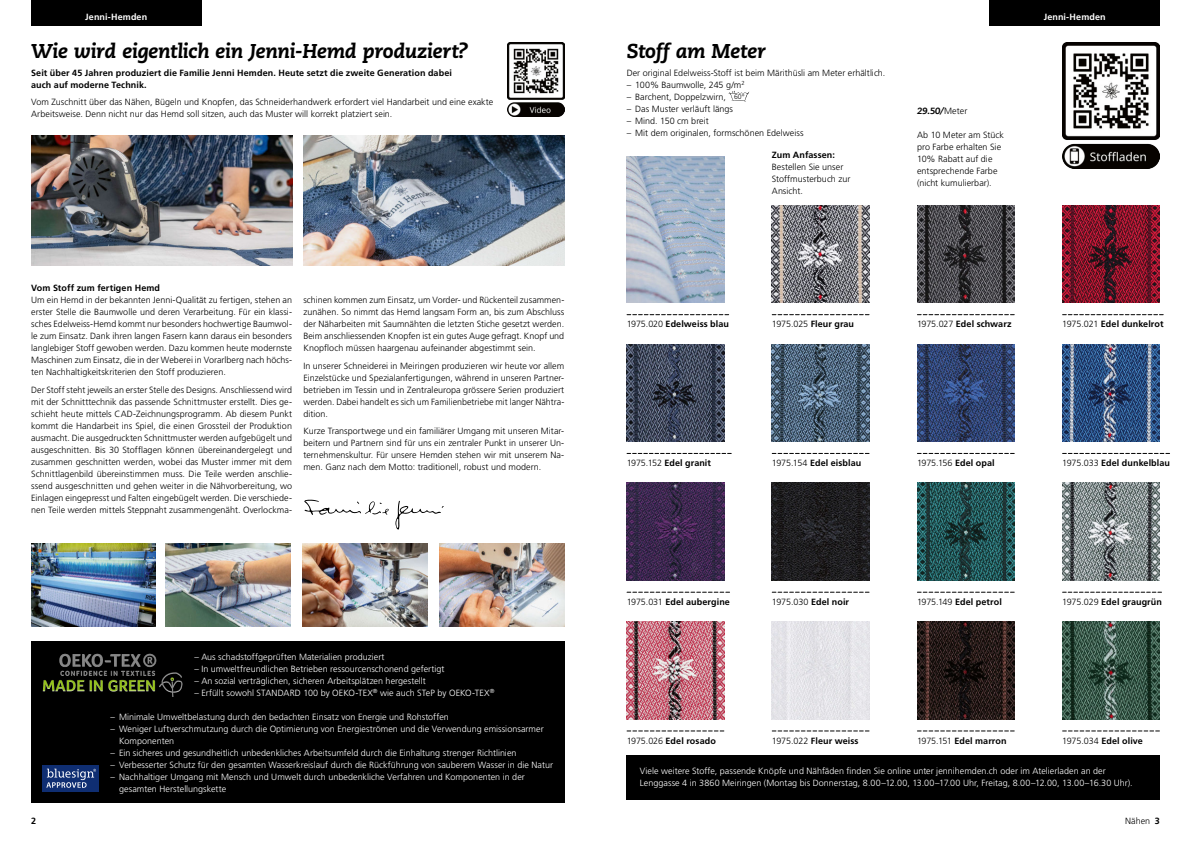
<style>
.page{position:relative;width:1191px;height:842px;background:#fff}
.page>*{position:absolute;margin:0;border:0;box-sizing:border-box;transform-origin:0 0}
.t1{font:italic 800 20px "Caecilia LT Std";letter-spacing:-.015em;color:#000}
.t2{font:300 9px/12px "Frutiger LT Pro";color:#000;text-align:justify}
.t3{font:300 9px/12px "Frutiger LT Pro";letter-spacing:.005em;color:#fff}
.t4{font:700 9px/12px "Frutiger LT Pro";letter-spacing:.01em;color:#000}
.t5{font:700 9px "Frutiger LT Pro";letter-spacing:.015em;color:#fff}
.t6{font:italic 800 9px "Caecilia LT Std";color:#000}
.s1{font-size:6.8px}
.s2{font-family:"Frutiger LT Pro";font-weight:300;font-style:normal}
.s3{font-weight:300}
.s4{font-weight:700}
</style>
<div class="page">
<img style="left:31px;top:136px;width:261px;height:130px">
<img style="left:303px;top:136px;width:261px;height:130px">
<img style="left:507px;top:43px;width:57px;height:73px">
<img style="left:165px;top:543px;width:125px;height:83px">
<img style="left:302px;top:543px;width:125px;height:83px">
<img style="left:439px;top:543px;width:125px;height:83px">
<img style="left:31px;top:543px;width:125px;height:83px">
<img style="left:626px;top:157px;width:98px;height:146px">
<img style="left:772px;top:205px;width:97px;height:98px">
<img style="left:626px;top:344px;width:98px;height:98px">
<img style="left:917px;top:205px;width:97px;height:98px">
<img style="left:772px;top:344px;width:97px;height:98px">
<img style="left:772px;top:483px;width:97px;height:97px">
<img style="left:626px;top:483px;width:98px;height:97px">
<img style="left:772px;top:622px;width:97px;height:97px">
<img style="left:1062px;top:205px;width:97px;height:98px">
<img style="left:626px;top:622px;width:98px;height:97px">
<img style="left:917px;top:344px;width:97px;height:98px">
<img style="left:917px;top:483px;width:97px;height:97px">
<img style="left:1062px;top:344px;width:97px;height:98px">
<img style="left:1062px;top:483px;width:97px;height:97px">
<img style="left:1062px;top:622px;width:97px;height:97px">
<img style="left:917px;top:622px;width:97px;height:97px">
<img style="left:1062px;top:43px;width:97px;height:126px">
<div style="left:989px;top:0;width:170px;height:26px;background:#000"></div>
<div style="left:31px;top:0;width:170px;height:26px;background:#000"></div>
<svg style="left:304px;top:499px;width:140px;height:31px"></svg>
<div style="left:31px;top:641px;width:533px;height:162px;background:#000"></div>
<div style="left:43px;top:765px;width:56px;height:26px;background:#0f2e72"></div>
<svg style="left:46px;top:769px;width:50px;height:19px"></svg>
<img style="left:43px;top:653px;width:140px;height:44px">
<svg style="left:728px;top:91px;width:21px;height:10px"></svg>
<div style="left:626px;top:755px;width:533px;height:44px;background:#000"></div>
<svg style="left:627px;top:731px;width:97px;height:1px"></svg>
<svg style="left:627px;top:592px;width:102px;height:1px"></svg>
<svg style="left:627px;top:453px;width:104px;height:1px"></svg>
<svg style="left:627px;top:314px;width:101px;height:1px"></svg>
<svg style="left:1062px;top:731px;width:97px;height:1px"></svg>
<svg style="left:1062px;top:592px;width:99px;height:1px"></svg>
<svg style="left:1062px;top:453px;width:107px;height:1px"></svg>
<svg style="left:1062px;top:314px;width:101px;height:1px"></svg>
<svg style="left:917px;top:731px;width:97px;height:1px"></svg>
<svg style="left:917px;top:592px;width:97px;height:1px"></svg>
<svg style="left:917px;top:453px;width:97px;height:1px"></svg>
<svg style="left:917px;top:314px;width:97px;height:1px"></svg>
<svg style="left:772px;top:731px;width:97px;height:1px"></svg>
<svg style="left:772px;top:592px;width:97px;height:1px"></svg>
<svg style="left:772px;top:453px;width:97px;height:1px"></svg>
<svg style="left:772px;top:314px;width:97px;height:1px"></svg>
<p class="t5" style="left:85px;top:11px;width:63px">Jenni-Hemden</p>
<p class="t5" style="left:103px;top:11px;width:29px">Xxxxx</p>
<p class="t5" style="left:1043px;top:11px;width:63px">Jenni-Hemden</p>
<h1 class="t1" style="left:31px;top:39px;width:438px">Wie wird eigentlich ein Jenni-Hemd produziert?</h1>
<p class="t4" style="left:31px;top:66px;width:422px">Seit über 45 Jahren produziert die Familie Jenni Hemden. Heute setzt die zweite Generation dabei auch auf moderne Technik.</p>
<p class="t2" style="left:31px;top:96px;width:464px">Vom Zuschnitt über das Nähen, Bügeln und Knopfen, das Schneiderhandwerk erfordert viel Handarbeit und eine exakte<br>Arbeitsweise. Denn nicht nur das Hemd soll sitzen, auch das Muster will korrekt platziert sein.</p>
<h1 class="t1" style="left:626px;top:39px;width:141px">Stoff am Meter</h1>
<p class="t2" style="left:626px;top:67px;width:260px">Der original Edelweiss-Stoff ist beim Märithüsli am Meter erhältlich.</p>
<p class="t2" style="left:626px;top:79px;width:119px">– 100% Baumwolle, 245 g/m<sup>2</sup></p>
<p class="t2" style="left:626px;top:91px;width:119px">– Barchent, Doppelzwirn, <span class="s1">60°</span></p>
<p class="t2" style="left:626px;top:103px;width:108px">– Das Muster verläuft längs</p>
<p class="t2" style="left:626px;top:115px;width:84px">– Mind. 150 cm breit</p>
<p class="t2" style="left:626px;top:127px;width:178px">– Mit dem originalen, formschönen Edelweiss</p>
<p class="t6" style="left:917px;top:105px;width:52px">29.50/<span class="s2">Meter</span></p>
<p class="t2" style="left:917px;top:129px;width:88px;text-align:left">Ab 10 Meter am Stück pro Farbe erhalten Sie<br>10% Rabatt auf die entsprechende Farbe (nicht kumulierbar).</p>
<p class="t4" style="left:772px;top:149px;width:65px">Zum Anfassen:</p>
<p class="t2" style="left:772px;top:161px;width:80px;text-align:left">Bestellen Sie unser<br>Stoffmusterbuch zur<br>Ansicht.</p>
<p class="t4" style="left:31px;top:282px;width:130px">Vom Stoff zum fertigen Hemd</p>
<p class="t2" style="left:31px;top:294px;width:262px">Um ein Hemd in der bekannten Jenni-Qualität zu fertigen, stehen an erster Stelle die Baumwolle und deren Verarbeitung. Für ein klassi&shy;sches Edelweiss-Hemd kommt nur besonders hochwertige Baumwol&shy;le zum Einsatz. Dank ihren langen Fasern kann daraus ein besonders langlebiger Stoff gewoben werden. Dazu kommen heute modernste Maschinen zum Einsatz, die in der Weberei in Vorarlberg nach höchs&shy;ten Nachhaltigkeitskriterien den Stoff produzieren.</p>
<p class="t2" style="left:31px;top:384px;width:262px">Der Stoff steht jeweils an erster Stelle des Designs. Anschliessend wird mit der Schnitttechnik das passende Schnittmuster erstellt. Dies ge&shy;schieht heute mittels CAD-Zeichnungsprogramm. Ab diesem Punkt kommt die Handarbeit ins Spiel, die einen Grossteil der Produktion ausmacht. Die ausgedruckten Schnittmuster werden aufgebügelt und ausgeschnitten. Bis 30 Stofflagen können übereinandergelegt und zusammen geschnitten werden, wobei das Muster immer mit dem Schnittlagenbild übereinstimmen muss. Die Teile werden anschlie&shy;ssend ausgeschnitten und gehen weiter in die Nähvorbereitung, wo Einlagen eingepresst und Falten eingebügelt werden. Die verschiede&shy;nen Teile werden mittels Steppnaht zusammengenäht. Overlockma-</p>
<p class="t2" style="left:303px;top:294px;width:262px">schinen kommen zum Einsatz, um Vorder- und Rückenteil zusammen&shy;zunähen. So nimmt das Hemd langsam Form an, bis zum Abschluss der Näharbeiten mit Saumnähten die letzten Stiche gesetzt werden.<br>Beim anschliessenden Knopfen ist ein gutes Auge gefragt. Knopf und Knopfloch müssen haargenau aufeinander abgestimmt sein.</p>
<p class="t2" style="left:303px;top:360px;width:262px">In unserer Schneiderei in Meiringen produzieren wir heute vor allem Einzelstücke und Spezialanfertigungen, während in unseren Partner&shy;betrieben im Tessin und in Zentraleuropa grössere Serien produziert werden. Dabei handelt es sich um Familienbetriebe mit langer Nähtra&shy;dition.</p>
<p class="t2" style="left:303px;top:425px;width:262px">Kurze Transportwege und ein familiärer Umgang mit unseren Mitar&shy;beitern und Partnern sind für uns ein zentraler Punkt in unserer Un&shy;ternehmenskultur. Für unsere Hemden stehen wir mit unserem Na&shy;men. Ganz nach dem Motto: traditionell, robust und modern.</p>
<p class="t3" style="left:194px;top:650px;width:192px">– Aus schadstoffgeprüften Materialien produziert</p>
<p class="t3" style="left:194px;top:662px;width:252px">– In umweltfreundlichen Betrieben ressourcenschonend gefertigt</p>
<p class="t3" style="left:194px;top:674px;width:233px">– An sozial verträglichen, sicheren Arbeitsplätzen hergestellt</p>
<p class="t3" style="left:194px;top:686px;width:301px">– Erfüllt sowohl STANDARD 100 by OEKO-TEX<sup>®</sup> wie auch STeP by OEKO-TEX<sup>®</sup></p>
<p class="t3" style="left:111px;top:710px;width:340px">– Minimale Umweltbelastung durch den bedachten Einsatz von Energie und Rohstoffen</p>
<p class="t3" style="left:119px;top:722px;width:426px;text-indent:-9px">– Weniger Luftverschmutzung durch die Optimierung von Energieströmen und die Verwendung emissionsarmer<br>Komponenten</p>
<p class="t3" style="left:111px;top:746px;width:407px">– Ein sicheres und gesundheitlich unbedenkliches Arbeitsumfeld durch die Einhaltung strenger Richtlinien</p>
<p class="t3" style="left:111px;top:758px;width:444px">– Verbesserter Schutz für den gesamten Wasserkreislauf durch die Rückführung von sauberem Wasser in die Natur</p>
<p class="t3" style="left:119px;top:770px;width:407px;text-indent:-9px">– Nachhaltiger Umgang mit Mensch und Umwelt durch unbedenkliche Verfahren und Komponenten in der gesamten Herstellungskette</p>
<p class="t4" style="left:626px;top:318px;width:104px"><span class="s3">1975.020</span> Edelweiss blau</p>
<p class="t4" style="left:772px;top:318px;width:84px"><span class="s3">1975.025</span> Fleur grau</p>
<p class="t4" style="left:917px;top:318px;width:96px"><span class="s3">1975.027</span> Edel schwarz</p>
<p class="t4" style="left:1062px;top:318px;width:103px"><span class="s3">1975.021</span> Edel dunkelrot</p>
<p class="t4" style="left:626px;top:457px;width:86px"><span class="s3">1975.152</span> Edel granit</p>
<p class="t4" style="left:772px;top:457px;width:91px"><span class="s3">1975.154</span> Edel eisblau</p>
<p class="t2" style="left:917px;top:457px;width:79px">1975.156 <span class="s4">Edel opal</span></p>
<p class="t4" style="left:1062px;top:457px;width:109px"><span class="s3">1975.033</span> Edel dunkelblau</p>
<p class="t4" style="left:626px;top:596px;width:105px"><span class="s3">1975.031</span> Edel aubergine</p>
<p class="t2" style="left:772px;top:596px;width:79px">1975.030 <span class="s4">Edel noir</span></p>
<p class="t4" style="left:917px;top:596px;width:86px"><span class="s3">1975.149</span> Edel petrol</p>
<p class="t4" style="left:1062px;top:596px;width:101px"><span class="s3">1975.029</span> Edel graugrün</p>
<p class="t4" style="left:626px;top:734px;width:91px"><span class="s3">1975.026</span> Edel rosado</p>
<p class="t4" style="left:772px;top:734px;width:88px"><span class="s3">1975.022</span> Fleur weiss</p>
<p class="t4" style="left:917px;top:734px;width:91px"><span class="s3">1975.151</span> Edel marron</p>
<p class="t4" style="left:1062px;top:734px;width:82px"><span class="s3">1975.034</span> Edel olive</p>
<p class="t3" style="left:640px;top:765px;width:494px">Viele weitere Stoffe, passende Knöpfe und Nähfäden finden Sie online unter jennihemden.ch oder im Atelierladen an der<br>Lenggasse 4 in 3860 Meiringen (Montag bis Donnerstag, 8.00–12.00, 13.00–17.00 Uhr, Freitag, 8.00–12.00, 13.00–16.30 Uhr).</p>
<p class="t4" style="left:31px;top:815px;width:7px">2</p>
<p class="t2" style="left:1125px;top:815px;width:36px">Nähen <span class="s4">3</span></p>
</div>
